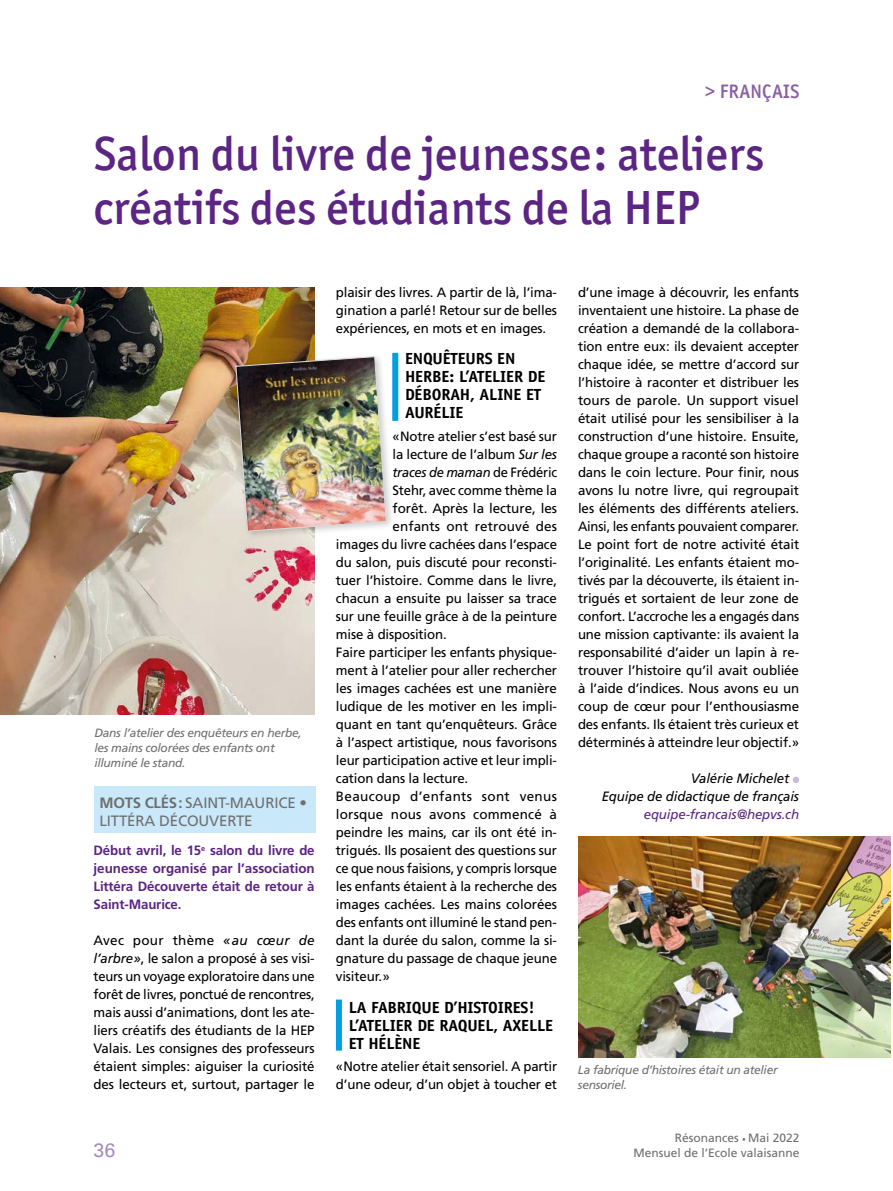
<style>
.page{position:relative;width:893px;height:1191px;background:#fff}
.page>*{position:absolute;margin:0;border:0;box-sizing:border-box;transform-origin:0 0}
.t1{font:500 48px/54px "Officina San ITC";color:#5c2483}
.t2{font:500 19.5px "Officina San ITC";letter-spacing:.02em;color:#885ea4}
.t3{font:19.5px "Univers LT Pro 55 Roman";color:#a78ac0}
.t4{font:700 16.2px/18px "Officina Sans Std";letter-spacing:-.01em;color:#000}
.t5{font:15px/18px "Frutiger LT Std";letter-spacing:-.01em;color:#706f6f}
.t6{font:13.5px/18px "Frutiger LT Std";letter-spacing:-.01em;color:#000;text-align:justify}
.t7{font:700 13.5px/18px "Frutiger LT Std";letter-spacing:-.01em;color:#5c2483;text-align:justify}
.t8{font:italic 13.5px/18px "Frutiger LT Std";letter-spacing:-.01em;color:#000}
.t9{font:13.5px "Frutiger LT Std";letter-spacing:-.01em;color:#000;scale:.96 1}
.t10{font:13.5px "Frutiger LT Std";letter-spacing:.025em;color:#000}
.t11{font:13.5px "Frutiger LT Std";letter-spacing:.01em;color:#000}
.t12{font:italic 13.5px "Frutiger LT Std";letter-spacing:-.01em;color:#5c2483}
.t13{font:italic 13.5px "Frutiger LT Std";letter-spacing:-.01em;color:#000;scale:.96 1}
.t14{font:italic 12px/15px "Frutiger LT Std";letter-spacing:-.025em;color:#706f6f}
.t15{font:12px "Frutiger LT Std";color:#706f6f}
.s1{font-weight:700}
.s2{font-style:italic}
.s3{font-style:normal}
.s4{font-size:7.5px}
</style>
<div class="page">
<div style="left:94px;top:786px;width:222px;height:47px;background:#c9e9fb"></div>
<div style="left:793px;top:776px;width:6px;height:7px;background:#c9b9dc;border-radius:50%"></div>
<img style="left:0;top:287px;width:315px;height:428px">
<div style="left:232px;top:353px;width:163px;height:186px;background:#000;opacity:.2"></div>
<img style="left:236px;top:356px;width:150px;height:175px">
<img style="left:578px;top:836px;width:313px;height:221px">
<div style="left:336px;top:999px;width:6px;height:51px;background:#009fe3"></div>
<div style="left:392px;top:353px;width:6px;height:68px;background:#009fe3"></div>
<h2 class="t2" style="left:705px;top:80px;width:96px">&gt; FRANÇAIS</h2>
<h1 class="t1" style="left:94px;top:127px;width:672px">Salon du livre de jeunesse: ateliers créatifs des étudiants de la HEP</h1>
<p class="t14" style="left:94px;top:725px;width:209px">Dans l’atelier des enquêteurs en herbe, les mains colorées des enfants ont illuminé le stand.</p>
<p class="t5" style="left:100px;top:793px;width:209px"><span class="s1">MOTS CLÉS:</span> SAINT-MAURICE •<br>LITTÉRA DÉCOUVERTE</p>
<p class="t7" style="left:94px;top:841px;width:223px">Début avril, le 15<sup>e</sup> salon du livre de jeunesse organisé par l’association Littéra Découverte était de retour à Saint-Maurice.</p>
<p class="t6" style="left:94px;top:931px;width:223px">Avec pour thème <span class="s2">«au cœur de l’arbre»</span>, le salon a proposé à ses visi&shy;teurs un voyage exploratoire dans une forêt de livres, ponctué de rencontres, mais aussi d’animations, dont les ate&shy;liers créatifs des étudiants de la HEP Valais. Les consignes des professeurs étaient simples: aiguiser la curiosité des lecteurs et, surtout, partager le</p>
<p class="t6" style="left:336px;top:283px;width:223px">plaisir des livres. A partir de là, l’ima&shy;gination a parlé! Retour sur de belles expériences, en mots et en images.</p>
<p class="t4" style="left:405px;top:350px;width:142px">ENQUÊTEURS EN<br>HERBE: L’ATELIER DE<br>DÉBORAH, ALINE ET<br>AURÉLIE</p>
<p class="t6" style="left:392px;top:427px;width:166px">«Notre atelier s’est basé sur</p>
<p class="t6" style="left:392px;top:445px;width:166px">la lecture de l’album <span class="s2">Sur les</span></p>
<p class="t13" style="left:392px;top:464px;width:173px">traces de maman <span class="s3">de Frédéric</span></p>
<p class="t6" style="left:392px;top:481px;width:166px">Stehr, avec comme thème la</p>
<p class="t6" style="left:392px;top:499px;width:166px">forêt. Après la lecture, les</p>
<p class="t6" style="left:392px;top:517px;width:166px">enfants ont retrouvé des</p>
<p class="t6" style="left:336px;top:535px;width:223px">images du livre cachées dans l’espace</p>
<p class="t6" style="left:336px;top:553px;width:223px">du salon, puis discuté pour reconsti-</p>
<p class="t6" style="left:336px;top:571px;width:223px">tuer l’histoire. Comme dans le livre,</p>
<p class="t6" style="left:336px;top:589px;width:222px">chacun a ensuite pu laisser sa trace</p>
<p class="t6" style="left:336px;top:607px;width:223px">sur une feuille grâce à de la peinture</p>
<p class="t6" style="left:336px;top:625px;width:112px">mise à disposition.</p>
<p class="t6" style="left:336px;top:643px;width:223px">Faire participer les enfants physique-</p>
<p class="t6" style="left:336px;top:661px;width:223px">ment à l’atelier pour aller rechercher</p>
<p class="t6" style="left:336px;top:679px;width:223px">les images cachées est une manière</p>
<p class="t6" style="left:336px;top:697px;width:223px">ludique de les motiver en les impli-</p>
<p class="t6" style="left:336px;top:715px;width:223px">quant en tant qu’enquêteurs. Grâce</p>
<p class="t6" style="left:336px;top:733px;width:223px">à l’aspect artistique, nous favorisons</p>
<p class="t6" style="left:336px;top:751px;width:223px">leur participation active et leur impli-</p>
<p class="t6" style="left:336px;top:769px;width:134px">cation dans la lecture.</p>
<p class="t10" style="left:336px;top:788px;width:223px">Beaucoup d’enfants sont venus</p>
<p class="t11" style="left:336px;top:806px;width:223px">lorsque nous avons commencé à</p>
<p class="t6" style="left:336px;top:823px;width:223px">peindre les mains, car ils ont été in-</p>
<p class="t6" style="left:336px;top:841px;width:223px">trigués. Ils posaient des questions sur</p>
<p class="t9" style="left:336px;top:860px;width:232px">ce que nous faisions, y compris lorsque</p>
<p class="t6" style="left:336px;top:877px;width:223px">les enfants étaient à la recherche des</p>
<p class="t6" style="left:336px;top:895px;width:223px">images cachées. Les mains colorées</p>
<p class="t6" style="left:336px;top:913px;width:222px">des enfants ont illuminé le stand pen-</p>
<p class="t6" style="left:336px;top:931px;width:223px">dant la durée du salon, comme la si-</p>
<p class="t6" style="left:336px;top:949px;width:223px">gnature du passage de chaque jeune</p>
<p class="t6" style="left:336px;top:967px;width:55px">visiteur.»</p>
<p class="t4" style="left:349px;top:998px;width:206px">LA FABRIQUE D’HISTOIRES!<br>L’ATELIER DE RAQUEL, AXELLE<br>ET HÉLÈNE</p>
<p class="t6" style="left:336px;top:1057px;width:223px">«Notre atelier était sensoriel. A partir d’une odeur, d’un objet à toucher et</p>
<p class="t6" style="left:578px;top:283px;width:223px">d’une image à découvrir, les enfants inventaient une histoire. La phase de création a demandé de la collabora&shy;tion entre eux: ils devaient accepter chaque idée, se mettre d’accord sur l’histoire à raconter et distribuer les tours de parole. Un support visuel était utilisé pour les sensibiliser à la construction d’une histoire. Ensuite, chaque groupe a raconté son histoire dans le coin lecture. Pour finir, nous avons lu notre livre, qui regroupait les éléments des différents ateliers.<br>Ainsi, les enfants pouvaient comparer.<br>Le point fort de notre activité était l’originalité. Les enfants étaient mo&shy;tivés par la découverte, ils étaient in&shy;trigués et sortaient de leur zone de confort. L’accroche les a engagés dans une mission captivante: ils avaient la responsabilité d’aider un lapin à re&shy;trouver l’histoire qu’il avait oubliée à l’aide d’indices. Nous avons eu un coup de cœur pour l’enthousiasme des enfants. Ils étaient très curieux et déterminés à atteindre leur objectif.»</p>
<p class="t8" style="left:602px;top:769px;width:199px;text-indent:89px">Valérie Michelet<br>Equipe de didactique de français</p>
<p class="t12" style="left:644px;top:806px;width:157px">equipe-francais@hepvs.ch</p>
<p class="t14" style="left:578px;top:1062px;width:201px">La fabrique d’histoires était un atelier sensoriel.</p>
<p class="t15" style="left:675px;top:1131px;width:126px">Résonances <span class="s4">•</span> Mai 2022</p>
<h2 class="t3" style="left:94px;top:1136px;width:23px">36</h2>
<p class="t15" style="left:633px;top:1145px;width:168px">Mensuel de l’Ecole valaisanne</p>
</div>
